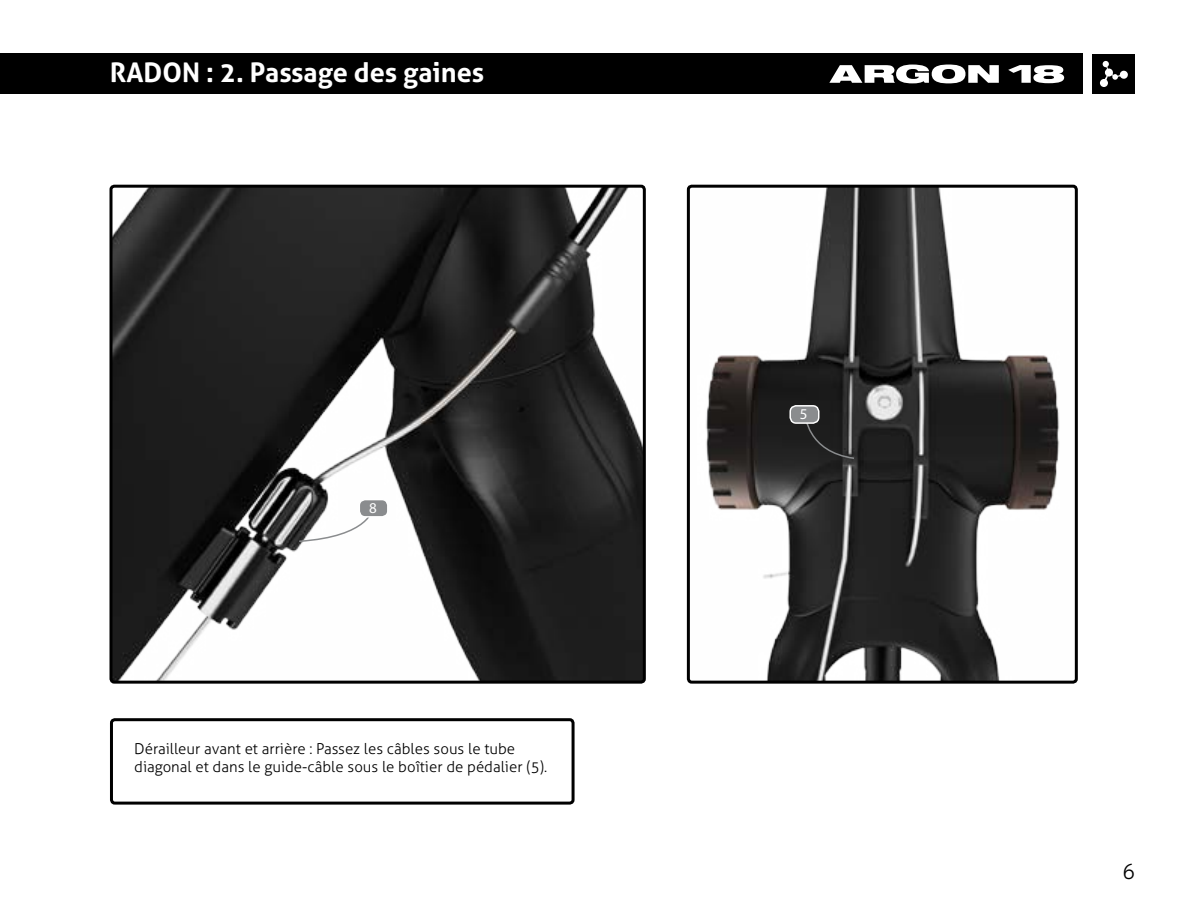
<style>
.page{position:relative;width:1188px;height:918px;background:#fff}
.page>*{position:absolute;margin:0;border:0;box-sizing:border-box;transform-origin:0 0}
.t1{font:700 27px "Aller";color:#fff}
.t2{font:300 21px "Aller";color:#000}
.t3{font:300 15px/18px "Aller";color:#000}
.t4{font:15px "Myriad Pro";color:#fff}
</style>
<div class="page">
<div style="left:0;top:54px;width:1083px;height:40px;background:#000"></div>
<svg style="left:829px;top:65px;width:170px;height:18px"></svg>
<svg style="left:1008px;top:65px;width:56px;height:18px"></svg>
<div style="left:1093px;top:54px;width:42px;height:40px;background:#000"></div>
<svg style="left:1100px;top:61px;width:28px;height:26px"></svg>
<img style="left:113px;top:189px;width:529px;height:491px">
<div style="left:109px;top:185px;width:537px;height:499px;border:3px solid #000;border-radius:3px"></div>
<img style="left:706px;top:189px;width:354px;height:491px">
<div style="left:687px;top:185px;width:391px;height:499px;border:3px solid #000;border-radius:3px"></div>
<div style="left:110px;top:718px;width:465px;height:87px;border:3px solid #000;border-radius:3px"></div>
<svg style="left:804px;top:413px;width:52px;height:47px;background:#2d2d2d"></svg>
<div style="left:790px;top:406px;width:29px;height:17px;background:#8a8c8e;border-radius:6px"></div>
<div style="left:789px;top:405px;width:31px;height:19px;border:2px solid #fff;border-radius:6px"></div>
<svg style="left:298px;top:507px;width:76px;height:36px"></svg>
<div style="left:359px;top:500px;width:29px;height:17px;background:#8a8c8e;border-radius:6px"></div>
<div style="left:359px;top:499px;width:30px;height:19px;border:2px solid #fff;border-radius:6px"></div>
<h1 class="t1" style="left:110px;top:56px;width:376px">RADON : 2. Passage des gaines</h1>
<p class="t4" style="left:369px;top:499px;width:9px">8</p>
<p class="t3" style="left:134px;top:739px;width:414px">Dérailleur avant et arrière : Passez les câbles sous le tube diagonal et dans le guide-câble sous le boîtier de pédalier (5).</p>
<p class="t4" style="left:800px;top:405px;width:9px">5</p>
<h2 class="t2" style="left:1122px;top:859px;width:14px">6</h2>
</div>
